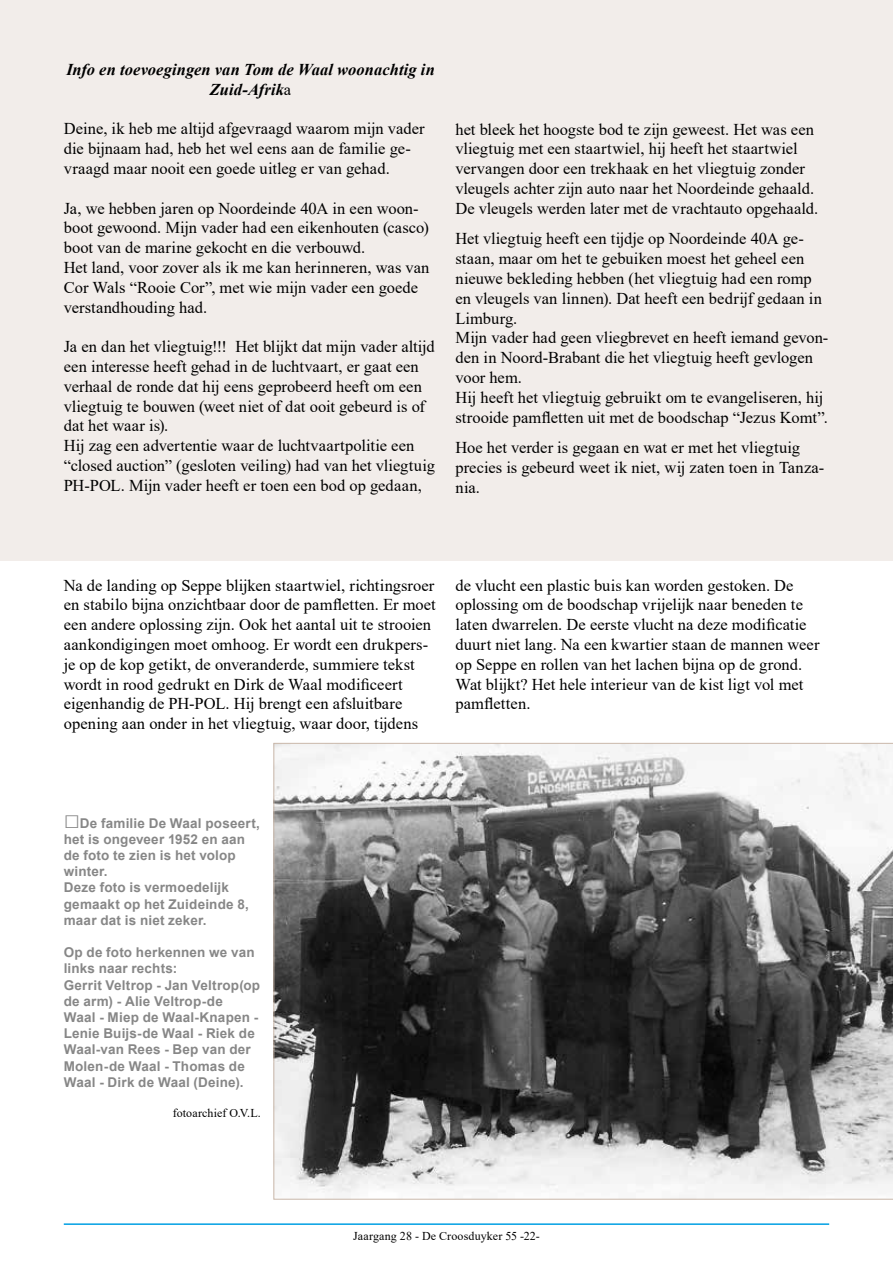
<style>
.page{position:relative;width:893px;height:1263px;background:#fff}
.page>*{position:absolute;margin:0;border:0;box-sizing:border-box;transform-origin:0 0}
.t1{font:16.5px/19.8px "Times New Roman";color:#000}
.t2{font:italic 700 16.5px/19.8px "Times New Roman";letter-spacing:.005em;color:#000;text-align:center}
.t3{font:700 13.5px/16.2px "Arial";letter-spacing:.015em;color:#878787}
.t4{font:12px "Times New Roman";letter-spacing:.01em;color:#000}
.s1{font-weight:400;font-style:normal}
.s2{font-size:27px}
</style>
<div class="page">
<hr style="left:64px;top:1223px;width:765px;height:2px;background:#009fe3">
<div style="left:0;top:0;width:892px;height:561px;background:#f2edea"></div>
<svg style="left:274px;top:743px;width:619px;height:456px"></svg>
<p class="t2" style="left:66px;top:59px;width:370px">Info en toevoegingen van Tom de Waal woonachtig in<br>Zuid-Afrik<span class="s1">a</span></p>
<p class="t1" style="left:64px;top:118px;width:362px">Deine, ik heb me altijd afgevraagd waarom mijn vader die bijnaam had, heb het wel eens aan de familie ge&shy;vraagd maar nooit een goede uitleg er van gehad.</p>
<p class="t1" style="left:64px;top:198px;width:367px">Ja, we hebben jaren op Noordeinde 40A in een woon&shy;boot gewoond. Mijn vader had een eikenhouten (casco) boot van de marine gekocht en die verbouwd.<br>Het land, voor zover als ik me kan herinneren, was van Cor Wals “Rooie Cor”, met wie mijn vader een goede verstandhouding had.</p>
<p class="t1" style="left:64px;top:336px;width:373px">Ja en dan het vliegtuig!!! Het blijkt dat mijn vader altijd een interesse heeft gehad in de luchtvaart, er gaat een verhaal de ronde dat hij eens geprobeerd heeft om een vliegtuig te bouwen (weet niet of dat ooit gebeurd is of dat het waar is).<br>Hij zag een advertentie waar de luchtvaartpolitie een “closed auction” (gesloten veiling) had van het vliegtuig PH-POL. Mijn vader heeft er toen een bod op gedaan,</p>
<p class="t1" style="left:455px;top:119px;width:364px">het bleek het hoogste bod te zijn geweest. Het was een vliegtuig met een staartwiel, hij heeft het staartwiel vervangen door een trekhaak en het vliegtuig zonder vleugels achter zijn auto naar het Noordeinde gehaald.<br>De vleugels werden later met de vrachtauto opgehaald.</p>
<p class="t1" style="left:455px;top:228px;width:374px">Het vliegtuig heeft een tijdje op Noordeinde 40A ge&shy;staan, maar om het te gebuiken moest het geheel een nieuwe bekleding hebben (het vliegtuig had een romp en vleugels van linnen). Dat heeft een bedrijf gedaan in Limburg.<br>Mijn vader had geen vliegbrevet en heeft iemand gevon&shy;den in Noord-Brabant die het vliegtuig heeft gevlogen voor hem.<br>Hij heeft het vliegtuig gebruikt om te evangeliseren, hij strooide pamfletten uit met de boodschap “Jezus Komt”.</p>
<p class="t1" style="left:455px;top:437px;width:370px">Hoe het verder is gegaan en wat er met het vliegtuig precies is gebeurd weet ik niet, wij zaten toen in Tanza&shy;nia.</p>
<p class="t1" style="left:64px;top:575px;width:373px">Na de landing op Seppe blijken staartwiel, richtingsroer en stabilo bijna onzichtbaar door de pamfletten. Er moet een andere oplossing zijn. Ook het aantal uit te strooien aankondigingen moet omhoog. Er wordt een drukpers&shy;je op de kop getikt, de onveranderde, summiere tekst wordt in rood gedrukt en Dirk de Waal modificeert eigenhandig de PH-POL. Hij brengt een afsluitbare opening aan onder in het vliegtuig, waar door, tijdens</p>
<p class="t1" style="left:455px;top:575px;width:366px">de vlucht een plastic buis kan worden gestoken. De oplossing om de boodschap vrijelijk naar beneden te laten dwarrelen. De eerste vlucht na deze modificatie duurt niet lang. Na een kwartier staan de mannen weer op Seppe en rollen van het lachen bijna op de grond.<br>Wat blijkt? Het hele interieur van de kist ligt vol met pamfletten.</p>
<p class="t3" style="left:64px;top:815px;width:198px"><span class="s2">□</span>De familie De Waal poseert, het is ongeveer 1952 en aan de foto te zien is het volop winter.<br>Deze foto is vermoedelijk gemaakt op het Zuideinde 8, maar dat is niet zeker.</p>
<p class="t3" style="left:64px;top:944px;width:198px">Op de foto herkennen we van links naar rechts:<br>Gerrit Veltrop - Jan Veltrop(op de arm) - Alie Veltrop-de<br>Waal - Miep de Waal-Knapen -<br>Lenie Buijs-de Waal - Riek de<br>Waal-van Rees - Bep van der<br>Molen-de Waal - Thomas de<br>Waal - Dirk de Waal (Deine).</p>
<p class="t4" style="left:173px;top:1105px;width:90px">fotoarchief O.V.L.</p>
<p class="t4" style="left:353px;top:1227px;width:188px">Jaargang 28 - De Croosduyker 55 -22-</p>
</div>
